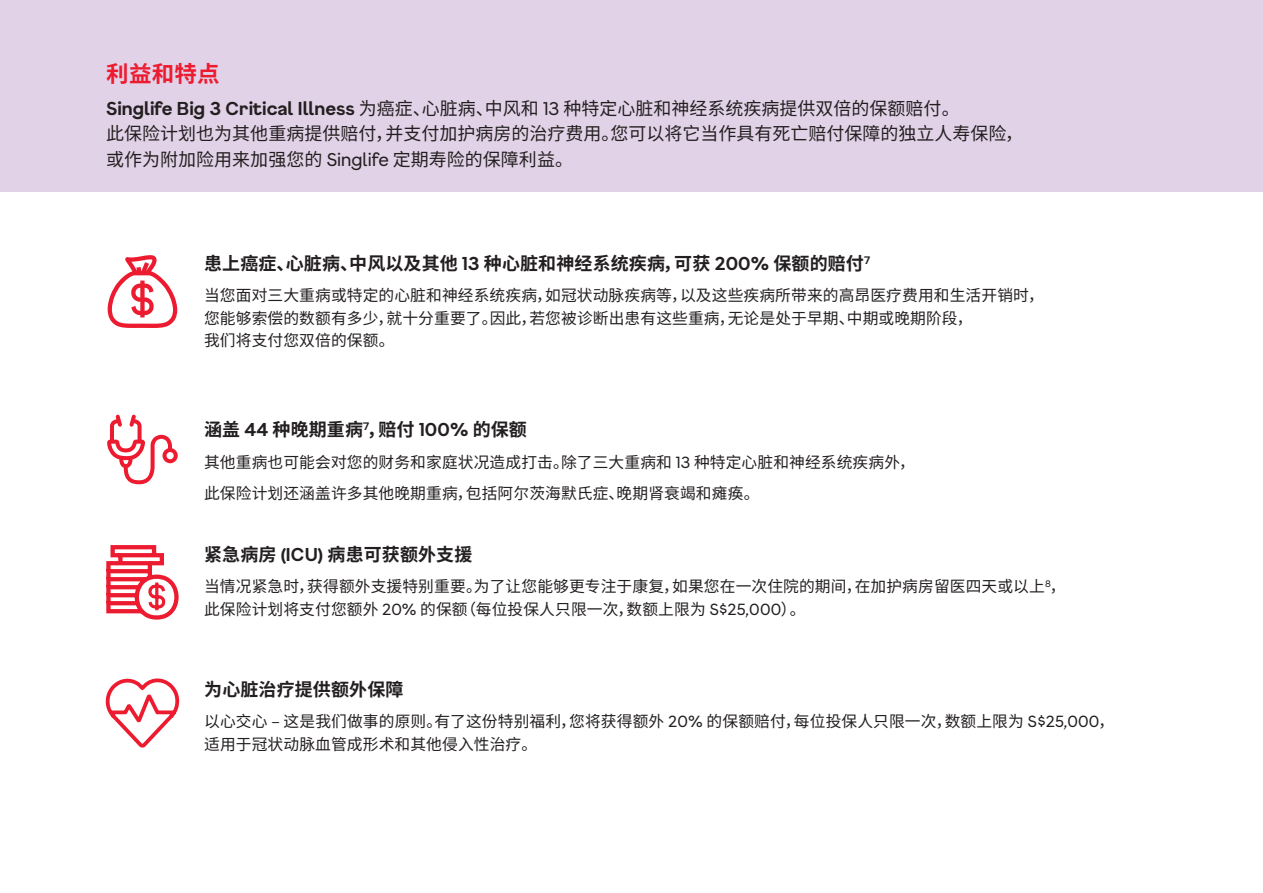
<style>
.page{position:relative;width:1263px;height:893px;background:#fff}
.page>*{position:absolute;margin:0;border:0;box-sizing:border-box;transform-origin:0 0}
.t1{font:700 22.5px "Noto Sans CJ Ksc";letter-spacing:.01em;color:#ed1b30}
.t2{font:18px/25.5px "Noto Sans CJ Ksc";color:#231f20}
.t3{font:700 18px "Noto Sans CJ Ksc";letter-spacing:.005em;color:#231f20}
.t4{font:15.75px/22.5px "Noto Sans CJ Ksc";letter-spacing:.005em;color:#231f20}
.s1{font-family:"F37 Gruffy";font-weight:700}
.s2{font-family:"F37 Gruffy"}
</style>
<div class="page">
<div style="left:0;top:0;width:1263px;height:191px;background:#e2d2e7"></div>
<svg style="left:107px;top:414px;width:71px;height:70px"></svg>
<svg style="left:108px;top:255px;width:69px;height:73px"></svg>
<svg style="left:106px;top:545px;width:73px;height:75px"></svg>
<svg style="left:105px;top:678px;width:75px;height:70px"></svg>
<h1 class="t1" style="left:106px;top:61px;width:115px">利益和特点</h1>
<p class="t2" style="left:106px;top:96px;width:918px"><span class="s1">Singlife Big 3 Critical Illness</span> 为癌症、心脏病、中风和 <span class="s2">13</span> 种特定心脏和神经系统疾病提供双倍的保额赔付。<br>此保险计划也为其他重病提供赔付，并支付加护病房的治疗费用。您可以将它当作具有死亡赔付保障的独立人寿保险，或作为附加险用来加强您的 <span class="s2">Singlife</span> 定期寿险的保障利益。</p>
<p class="t3" style="left:204px;top:253px;width:668px">患上癌症、心脏病、中风以及其他 <span class="s2">13</span> 种心脏和神经系统疾病，可获 <span class="s2">200%</span> 保额的赔付<sup>7</sup></p>
<p class="t4" style="left:204px;top:284px;width:841px">当您面对三大重病或特定的心脏和神经系统疾病，如冠状动脉疾病等，以及这些疾病所带来的高昂医疗费用和生活开销时，您能够索偿的数额有多少，就十分重要了。因此，若您被诊断出患有这些重病，无论是处于早期、中期或晚期阶段，<br>我们将支付您双倍的保额。</p>
<p class="t3" style="left:204px;top:419px;width:324px">涵盖 <span class="s2">44</span> 种晚期重病<sup>7</sup>，赔付 <span class="s2">100%</span> 的保额</p>
<p class="t4" style="left:204px;top:446px;width:712px;line-height:31.5px">其他重病也可能会对您的财务和家庭状况造成打击。除了三大重病和 <span class="s2">13</span> 种特定心脏和神经系统疾病外，此保险计划还涵盖许多其他晚期重病，包括阿尔茨海默氏症、晚期肾衰竭和瘫痪。</p>
<p class="t3" style="left:204px;top:544px;width:270px">紧急病房 <span class="s2">(ICU)</span> 病患可获额外支援</p>
<p class="t4" style="left:204px;top:575px;width:863px">当情况紧急时，获得额外支援特别重要。为了让您能够更专注于康复，如果您在一次住院的期间，在加护病房留医四天或以上<sup>8</sup>，此保险计划将支付您额外 <span class="s2">20%</span> 的保额（每位投保人只限一次，数额上限为 <span class="s2">S$25,000</span>）。</p>
<p class="t3" style="left:204px;top:679px;width:201px">为心脏治疗提供额外保障</p>
<p class="t4" style="left:204px;top:711px;width:912px">以心交心 ‒ 这是我们做事的原则。有了这份特别福利，您将获得额外 <span class="s2">20%</span> 的保额赔付，每位投保人只限一次，数额上限为 <span class="s2">S$25,000</span>，适用于冠状动脉血管成形术和其他侵入性治疗。</p>
</div>
